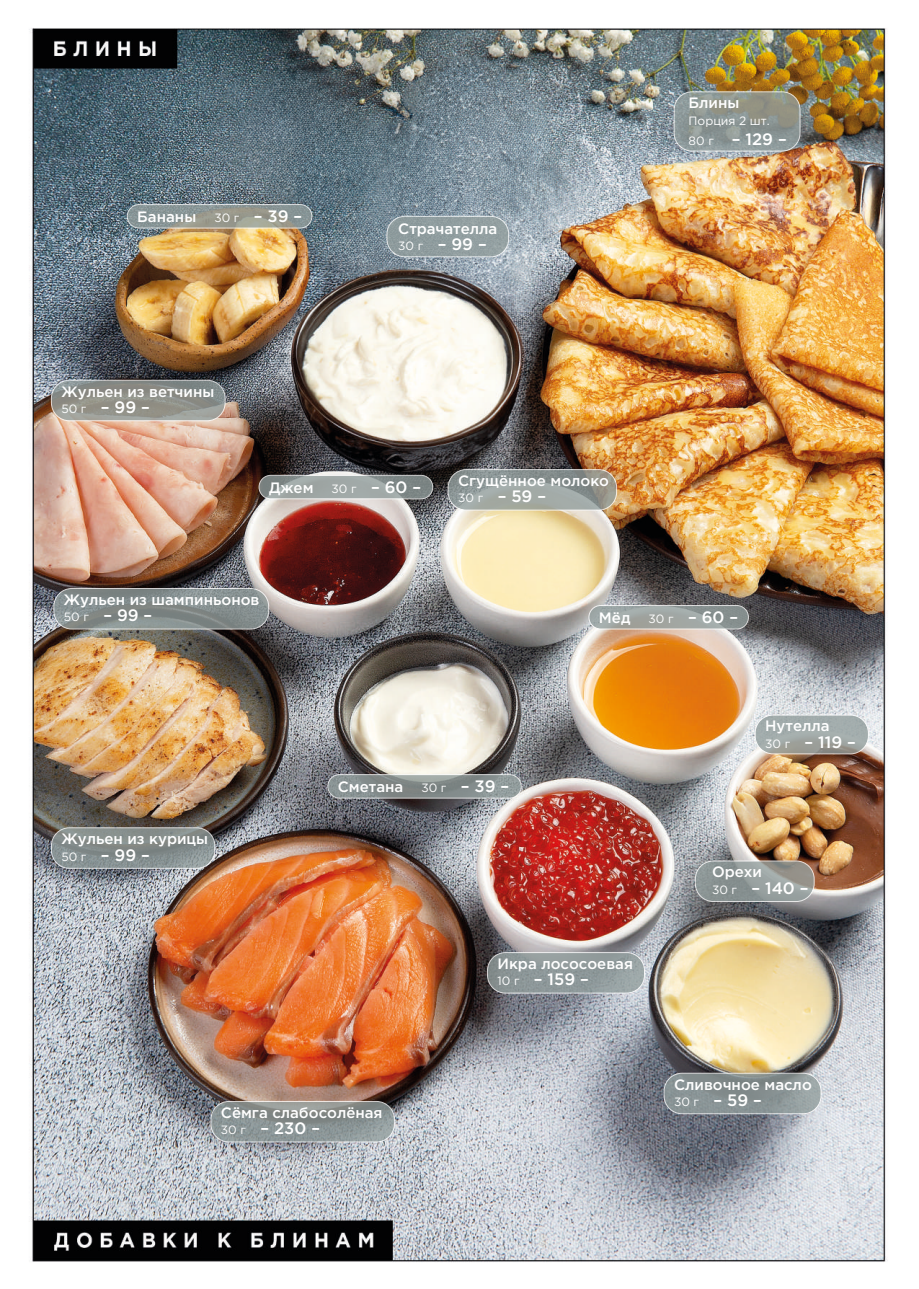
<style>
.page{position:relative;width:919px;height:1289px;background:#fff}
.page>*{position:absolute;margin:0;border:0;box-sizing:border-box;transform-origin:0 0}
.t1{font:500 16.5px "Gotham Pro";color:#fff}
.t2{font:500 15px "Gotham Pro";color:#fff}
.t3{font:12px "Gotham Pro";color:#fff}
.s1{font-weight:400;font-size:12px}
.s2{font-size:16.5px}
.s3{font-size:15px}
</style>
<div class="page">
<img style="left:29px;top:28px;width:859px;height:1234px">
<div style="left:487px;top:952px;width:157px;height:41px;background:#939f9e;border-radius:18px"></div>
<div style="left:487px;top:952px;width:157px;height:41px;border:1px solid #fff;border-radius:18px"></div>
<svg style="left:211px;top:1101px;width:183px;height:40px;background:#8a9292"></svg>
<div style="left:210px;top:1101px;width:185px;height:41px;border:1px solid #fff;border-radius:18px"></div>
<svg style="left:51px;top:827px;width:164px;height:41px;background:#868e8e"></svg>
<div style="left:51px;top:827px;width:164px;height:41px;border:1px solid #fff;border-radius:18px"></div>
<svg style="left:51px;top:380px;width:174px;height:41px;background:#8f918b"></svg>
<div style="left:51px;top:380px;width:174px;height:41px;border:1px solid #fff;border-radius:18px"></div>
<svg style="left:674px;top:92px;width:126px;height:59px;background:#8e9691"></svg>
<div style="left:673px;top:91px;width:127px;height:60px;border:1px solid #fff;border-radius:18px"></div>
<svg style="left:664px;top:1073px;width:157px;height:40px;background:#899394"></svg>
<div style="left:663px;top:1072px;width:158px;height:42px;border:1px solid #fff;border-radius:18px"></div>
<svg style="left:448px;top:469px;width:168px;height:41px;background:#969d9a"></svg>
<div style="left:448px;top:469px;width:169px;height:41px;border:1px solid #fff;border-radius:18px"></div>
<div style="left:387px;top:216px;width:121px;height:41px;background:#939f9e;border-radius:18px"></div>
<div style="left:386px;top:216px;width:123px;height:41px;border:1px solid #fff;border-radius:18px"></div>
<svg style="left:54px;top:588px;width:215px;height:41px;background:#858d8d"></svg>
<div style="left:53px;top:588px;width:216px;height:41px;border:1px solid #fff;border-radius:18px"></div>
<svg style="left:695px;top:861px;width:119px;height:40px;background:#929997"></svg>
<div style="left:695px;top:860px;width:119px;height:41px;border:1px solid #fff;border-radius:18px"></div>
<svg style="left:328px;top:774px;width:193px;height:24px;background:#87908f"></svg>
<div style="left:327px;top:774px;width:194px;height:24px;border:1px solid #fff;border-radius:12px"></div>
<svg style="left:755px;top:715px;width:113px;height:38px;background:#a0a8a6"></svg>
<div style="left:754px;top:714px;width:114px;height:40px;border:1px solid #fff;border-radius:18px"></div>
<svg style="left:127px;top:204px;width:185px;height:24px;background:#919893"></svg>
<div style="left:127px;top:204px;width:185px;height:24px;border:1px solid #fff;border-radius:12px"></div>
<svg style="left:589px;top:605px;width:159px;height:24px;background:#9aa29f"></svg>
<div style="left:588px;top:605px;width:160px;height:24px;border:1px solid #fff;border-radius:12px"></div>
<svg style="left:259px;top:475px;width:173px;height:24px;background:#939c9a"></svg>
<div style="left:259px;top:475px;width:174px;height:24px;border:1px solid #fff;border-radius:12px"></div>
<p class="t2" style="left:137px;top:208px;width:166px">Бананы <span class="s1">30 г</span> <span class="s2">– 39 –</span></p>
<p class="t2" style="left:61px;top:383px;width:154px">Жульен из ветчины</p>
<p class="t1" style="left:61px;top:398px;width:90px"><span class="s1">50 г</span> – 99 –</p>
<p class="t2" style="left:398px;top:220px;width:100px">Страчателла</p>
<p class="t1" style="left:398px;top:235px;width:90px"><span class="s1">30 г</span> – 99 –</p>
<p class="t2" style="left:269px;top:479px;width:154px">Джем <span class="s1">30 г</span> <span class="s2">– 60 –</span></p>
<p class="t2" style="left:458px;top:472px;width:152px">Сгущённое молоко</p>
<p class="t1" style="left:458px;top:487px;width:89px"><span class="s1">30 г</span> – 59 –</p>
<p class="t2" style="left:688px;top:94px;width:52px">Блины</p>
<p class="t3" style="left:688px;top:114px;width:83px">Порция 2 шт.</p>
<p class="t1" style="left:688px;top:130px;width:100px"><span class="s1">80 г</span> – 129 –</p>
<p class="t2" style="left:64px;top:591px;width:197px">Жульен из шампиньонов</p>
<p class="t1" style="left:64px;top:606px;width:90px"><span class="s1">50 г</span> – 99 –</p>
<p class="t2" style="left:61px;top:830px;width:148px">Жульен из курицы</p>
<p class="t1" style="left:61px;top:845px;width:90px"><span class="s1">50 г</span> – 99 –</p>
<p class="t2" style="left:338px;top:778px;width:173px">Сметана <span class="s1">30 г</span> <span class="s2">– 39 –</span></p>
<p class="t1" style="left:599px;top:607px;width:141px"><span class="s3">Мёд</span> <span class="s1">30 г</span> – 60 –</p>
<p class="t2" style="left:765px;top:717px;width:66px">Нутелла</p>
<p class="t1" style="left:765px;top:732px;width:92px"><span class="s1">30 г</span> – 119 –</p>
<p class="t2" style="left:712px;top:863px;width:52px">Орехи</p>
<p class="t1" style="left:712px;top:878px;width:98px"><span class="s1">30 г</span> – 140 –</p>
<p class="t2" style="left:497px;top:955px;width:137px">Икра лососоевая</p>
<p class="t1" style="left:497px;top:970px;width:93px"><span class="s1">10 г</span> – 159 –</p>
<p class="t2" style="left:221px;top:1103px;width:163px">Сёмга слабосолёная</p>
<p class="t1" style="left:221px;top:1119px;width:101px"><span class="s1">30 г</span> – 230 –</p>
<p class="t2" style="left:674px;top:1075px;width:139px">Сливочное масло</p>
<p class="t1" style="left:674px;top:1090px;width:89px"><span class="s1">30 г</span> – 59 –</p>
</div>
